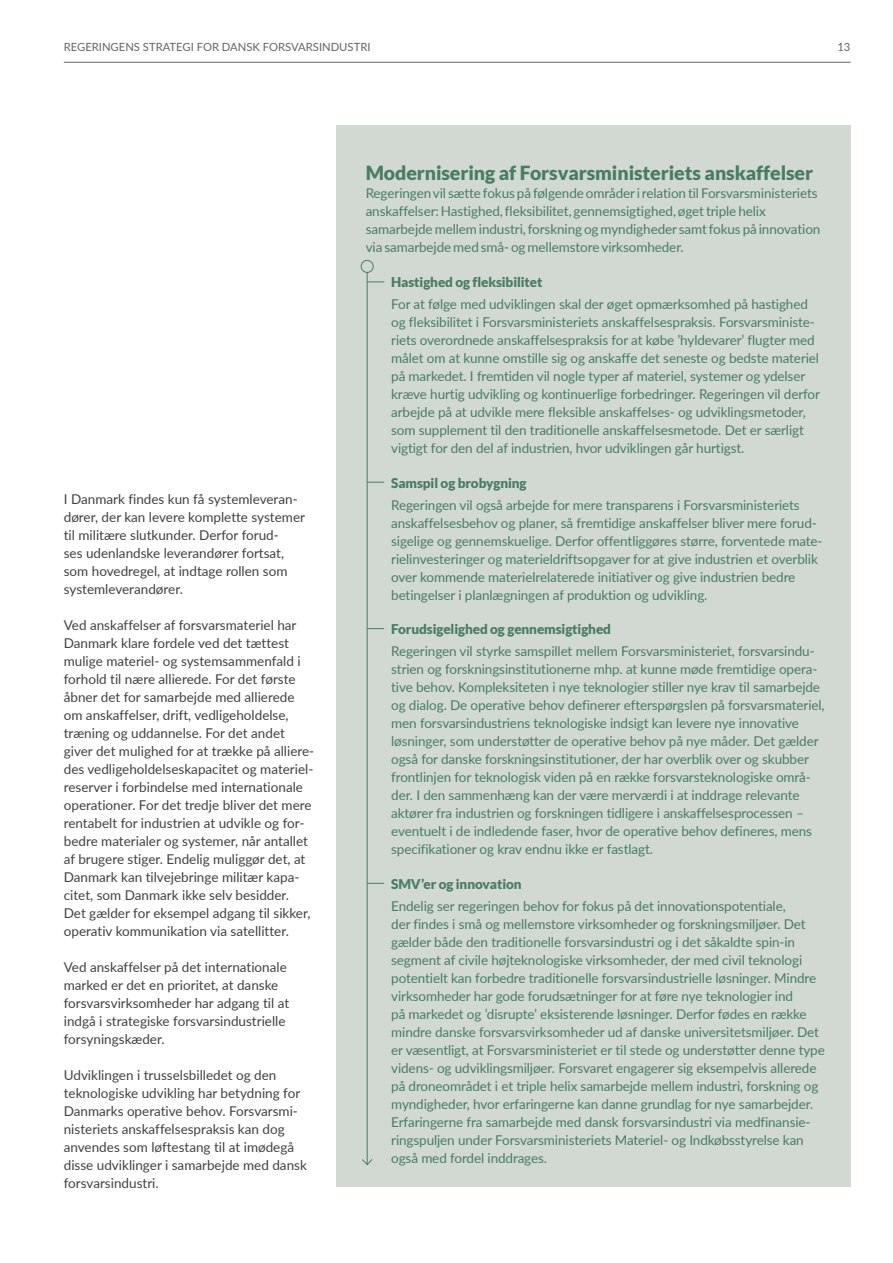
<style>
.page{position:relative;width:893px;height:1263px;background:#fff}
.page>*{position:absolute;margin:0;border:0;box-sizing:border-box;transform-origin:0 0}
.Figuroverskrift{font:900 19.5px "Lato";letter-spacing:-.005em;color:#4a7c61}
.Tekstboks_-_brød_-_é{font:13.5px/18px "Lato";letter-spacing:-.01em;color:#4a7c61}
.Brød{font:13.5px/18px "Lato";color:#414142}
.Tekstboks_-_mellemru{font:900 13.5px "Lato";letter-spacing:-.01em;color:#4a7c61}
.t1{font:11.25px "Lato";color:#636466}
</style>
<div class="page">
<hr style="left:64px;top:62px;width:786px;height:1px;background:#636466">
<div style="left:336px;top:125px;width:514px;height:1062px;background:#d1d9d2"></div>
<hr style="left:367px;top:266px;width:1px;height:898px;background:#4a7c61">
<svg style="left:362px;top:1158px;width:11px;height:8px"></svg>
<div style="left:361px;top:260px;width:12px;height:12px;background:#d1d9d2;border-radius:50%"></div>
<div style="left:361px;top:260px;width:13px;height:13px;border:1px solid #4a7c61;border-radius:50%"></div>
<svg style="left:367px;top:281px;width:17px;height:1px"></svg>
<svg style="left:367px;top:628px;width:17px;height:1px"></svg>
<svg style="left:367px;top:883px;width:17px;height:1px"></svg>
<svg style="left:367px;top:482px;width:17px;height:1px"></svg>
<p class="t1" style="left:64px;top:39px;width:308px">REGERINGENS STRATEGI FOR DANSK FORSVARSINDUSTRI</p>
<p class="t1" style="left:837px;top:39px;width:15px">13</p>
<p class="Brød" style="left:64px;top:490px;width:243px">I Danmark findes kun få systemleveran&shy;dører, der kan levere komplette systemer til militære slutkunder. Derfor forud-<br>ses udenlandske leverandører fortsat, som hovedregel, at indtage rollen som systemleverandører.</p>
<p class="Brød" style="left:64px;top:616px;width:252px">Ved anskaffelser af forsvarsmateriel har Danmark klare fordele ved det tættest mulige materiel- og systemsammenfald i forhold til nære allierede. For det første åbner det for samarbejde med allierede om anskaffelser, drift, vedligeholdelse, træning og uddannelse. For det andet giver det mulighed for at trække på alliere&shy;des vedligeholdelseskapacitet og materiel&shy;reserver i forbindelse med internationale operationer. For det tredje bliver det mere rentabelt for industrien at udvikle og for&shy;bedre materialer og systemer, når antallet af brugere stiger. Endelig muliggør det, at Danmark kan tilvejebringe militær kapa&shy;citet, som Danmark ikke selv besidder.<br>Det gælder for eksempel adgang til sikker, operativ kommunikation via satellitter.</p>
<p class="Brød" style="left:64px;top:958px;width:227px">Ved anskaffelser på det internationale marked er det en prioritet, at danske forsvarsvirksomheder har adgang til at indgå i strategiske forsvarsindustrielle forsyningskæder.</p>
<p class="Brød" style="left:64px;top:1066px;width:245px">Udviklingen i trusselsbilledet og den teknologiske udvikling har betydning for Danmarks operative behov. Forsvarsmi&shy;nisteriets anskaffelsespraksis kan dog anvendes som løftestang til at imødegå disse udviklinger i samarbejde med dansk forsvarsindustri.</p>
<p class="Figuroverskrift" style="left:366px;top:161px;width:449px">Modernisering af Forsvarsministeriets anskaffelser</p>
<p class="Tekstboks_-_brød_-_é" style="left:366px;top:184px;width:456px">Regeringen vil sætte fokus på følgende områder i relation til Forsvarsministeriets anskaffelser: Hastighed, fleksibilitet, gennemsigtighed, øget triple helix samarbejde mellem industri, forskning og myndigheder samt fokus på innovation via samarbejde med små- og mellemstore virksomheder.</p>
<p class="Tekstboks_-_mellemru" style="left:391px;top:274px;width:153px">Hastighed og fleksibilitet</p>
<p class="Tekstboks_-_brød_-_é" style="left:391px;top:295px;width:430px">For at følge med udviklingen skal der øget opmærksomhed på hastighed og fleksibilitet i Forsvarsministeriets anskaffelsespraksis. Forsvarsministe&shy;riets overordnede anskaffelsespraksis for at købe ’hyldevarer’ flugter med målet om at kunne omstille sig og anskaffe det seneste og bedste materiel på markedet. I fremtiden vil nogle typer af materiel, systemer og ydelser kræve hurtig udvikling og kontinuerlige forbedringer. Regeringen vil derfor arbejde på at udvikle mere fleksible anskaffelses- og udviklingsmetoder, som supplement til den traditionelle anskaffelsesmetode. Det er særligt vigtigt for den del af industrien, hvor udviklingen går hurtigst.</p>
<p class="Tekstboks_-_mellemru" style="left:391px;top:475px;width:137px">Samspil og brobygning</p>
<p class="Tekstboks_-_brød_-_é" style="left:391px;top:495px;width:433px">Regeringen vil også arbejde for mere transparens i Forsvarsministeriets anskaffelsesbehov og planer, så fremtidige anskaffelser bliver mere forud&shy;sigelige og gennemskuelige. Derfor offentliggøres større, forventede mate&shy;rielinvesteringer og materieldriftsopgaver for at give industrien et overblik over kommende materielrelaterede initiativer og give industrien bedre betingelser i planlægningen af produktion og udvikling.</p>
<p class="Tekstboks_-_mellemru" style="left:391px;top:621px;width:221px">Forudsigelighed og gennemsigtighed</p>
<p class="Tekstboks_-_brød_-_é" style="left:391px;top:642px;width:435px">Regeringen vil styrke samspillet mellem Forsvarsministeriet, forsvarsindu&shy;strien og forskningsinstitutionerne mhp. at kunne møde fremtidige opera&shy;tive behov. Kompleksiteten i nye teknologier stiller nye krav til samarbejde og dialog. De operative behov definerer efterspørgslen på forsvarsmateriel, men forsvarsindustriens teknologiske indsigt kan levere nye innovative løsninger, som understøtter de operative behov på nye måder. Det gælder også for danske forskningsinstitutioner, der har overblik over og skubber frontlinjen for teknologisk viden på en række forsvarsteknologiske områ&shy;der. I den sammenhæng kan der være merværdi i at inddrage relevante aktører fra industrien og forskningen tidligere i anskaffelsesprocessen – eventuelt i de indledende faser, hvor de operative behov defineres, mens specifikationer og krav endnu ikke er fastlagt.</p>
<p class="Tekstboks_-_mellemru" style="left:391px;top:876px;width:132px">SMV’er og innovation</p>
<p class="Tekstboks_-_brød_-_é" style="left:391px;top:896px;width:435px">Endelig ser regeringen behov for fokus på det innovationspotentiale,<br>der findes i små og mellemstore virksomheder og forskningsmiljøer. Det gælder både den traditionelle forsvarsindustri og i det såkaldte spin-in segment af civile højteknologiske virksomheder, der med civil teknologi potentielt kan forbedre traditionelle forsvarsindustrielle løsninger. Mindre virksomheder har gode forudsætninger for at føre nye teknologier ind<br>på markedet og ’disrupte’ eksisterende løsninger. Derfor fødes en række mindre danske forsvarsvirksomheder ud af danske universitetsmiljøer. Det er væsentligt, at Forsvarsministeriet er til stede og understøtter denne type videns- og udviklingsmiljøer. Forsvaret engagerer sig eksempelvis allerede på droneområdet i et triple helix samarbejde mellem industri, forskning og myndigheder, hvor erfaringerne kan danne grundlag for nye samarbejder.<br>Erfaringerne fra samarbejde med dansk forsvarsindustri via medfinansie&shy;ringspuljen under Forsvarsministeriets Materiel- og Indkøbsstyrelse kan også med fordel inddrages.</p>
</div>
